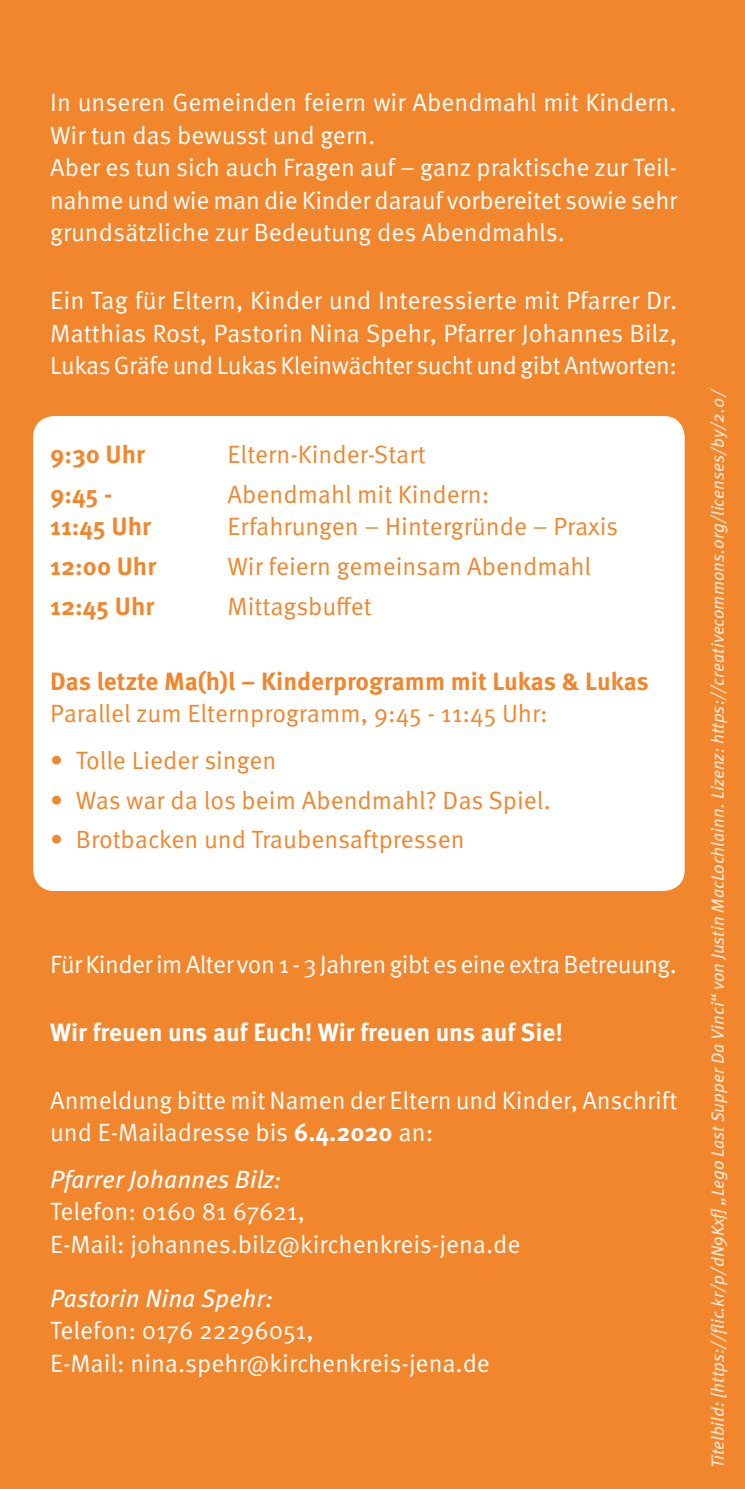
<style>
.page{position:relative;width:745px;height:1489px;background:#fff}
.page>*{position:absolute;margin:0;border:0;box-sizing:border-box;transform-origin:0 0}
.t1{font:25px/32.5px "Meta OT";letter-spacing:-.005em;color:#fff}
.t2{font:25px "Meta OT";color:#f1862d}
.t3{font:700 25px "Meta OT";color:#f1862d}
.t4{font:25px "Meta OT";letter-spacing:-.025em;color:#fff}
.t5{font:700 25px "Meta OT";color:#fff}
.t6{font:italic 25px "Meta OT";color:#fff}
.t7{font:italic 17.5px "Meta OT";letter-spacing:-.005em;color:#fde9d6}
.s1{font-weight:700}
</style>
<div class="page">
<div style="left:0;top:0;width:744px;height:1488px;background:#f1862d"></div>
<div style="left:33px;top:416px;width:651px;height:475px;background:#fff;border-radius:21px"></div>
<p class="t1" style="left:50px;top:86px;width:628px">In unseren Gemeinden feiern wir Abendmahl mit Kindern.<br>Wir tun das bewusst und gern.<br>Aber es tun sich auch Fragen auf – ganz praktische zur Teil&shy;nahme und wie man die Kinder darauf vorbereitet sowie sehr grundsätzliche zur Bedeutung des Abendmahls.</p>
<p class="t1" style="left:50px;top:284px;width:628px;text-align:justify">Ein Tag für Eltern, Kinder und Interessierte mit Pfarrer Dr.<br>Matthias Rost, Pastorin Nina Spehr, Pfarrer Johannes Bilz, Lukas Gräfe und Lukas Kleinwächter sucht und gibt Antworten:</p>
<p class="t3" style="left:50px;top:439px;width:96px">9:30 Uhr</p>
<p class="t2" style="left:227px;top:439px;width:200px">Eltern-Kinder-Start</p>
<p class="t3" style="left:50px;top:478px;width:64px">9:45 -</p>
<p class="t2" style="left:227px;top:479px;width:263px">Abendmahl mit Kindern:</p>
<p class="t3" style="left:50px;top:511px;width:102px">11:45 Uhr</p>
<p class="t2" style="left:227px;top:511px;width:392px">Erfahrungen – Hintergründe – Praxis</p>
<p class="t3" style="left:50px;top:550px;width:107px">12:00 Uhr</p>
<p class="t2" style="left:227px;top:551px;width:365px">Wir feiern gemeinsam Abendmahl</p>
<p class="t3" style="left:50px;top:590px;width:105px">12:45 Uhr</p>
<p class="t2" style="left:227px;top:591px;width:146px">Mittagsbuffet</p>
<p class="t3" style="left:50px;top:665px;width:599px">Das letzte Ma(h)l – Kinderprogramm mit Lukas &amp; Lukas</p>
<p class="t2" style="left:50px;top:698px;width:498px">Parallel zum Elternprogramm, 9:45 - 11:45 Uhr:</p>
<p class="t2" style="left:50px;top:745px;width:227px">• Tolle Lieder singen</p>
<p class="t2" style="left:50px;top:784px;width:502px">• Was war da los beim Abendmahl? Das Spiel.</p>
<p class="t2" style="left:50px;top:824px;width:415px">• Brotbacken und Traubensaftpressen</p>
<p class="t4" style="left:50px;top:949px;width:627px">Für Kinder im Alter von 1 - 3 Jahren gibt es eine extra Betreuung.</p>
<p class="t5" style="left:50px;top:1016px;width:514px">Wir freuen uns auf Euch! Wir freuen uns auf Sie!</p>
<p class="t1" style="left:50px;top:1084px;width:628px">Anmeldung bitte mit Namen der Eltern und Kinder, Anschrift und E-Mailadresse bis <span class="s1">6.4.2020</span> an:</p>
<p class="t6" style="left:50px;top:1163px;width:233px">Pfarrer Johannes Bilz:</p>
<p class="t1" style="left:50px;top:1195px;width:471px">Telefon: 0160 81 67621,<br>E-Mail: johannes.bilz@kirchenkreis-jena.de</p>
<p class="t6" style="left:50px;top:1282px;width:224px">Pastorin Nina Spehr:</p>
<p class="t1" style="left:50px;top:1314px;width:441px">Telefon: 0176 22296051,<br>E-Mail: nina.spehr@kirchenkreis-jena.de</p>
<p class="t7" style="left:706px;top:1468px;width:1081px;rotate:-90deg">Titelbild: [https://flic.kr/p/dN9Kxf] „Lego Last Supper Da Vinci“ von Justin MacLochlainn. Lizenz: https://creativecommons.org/licenses/by/2.0/</p>
</div>
